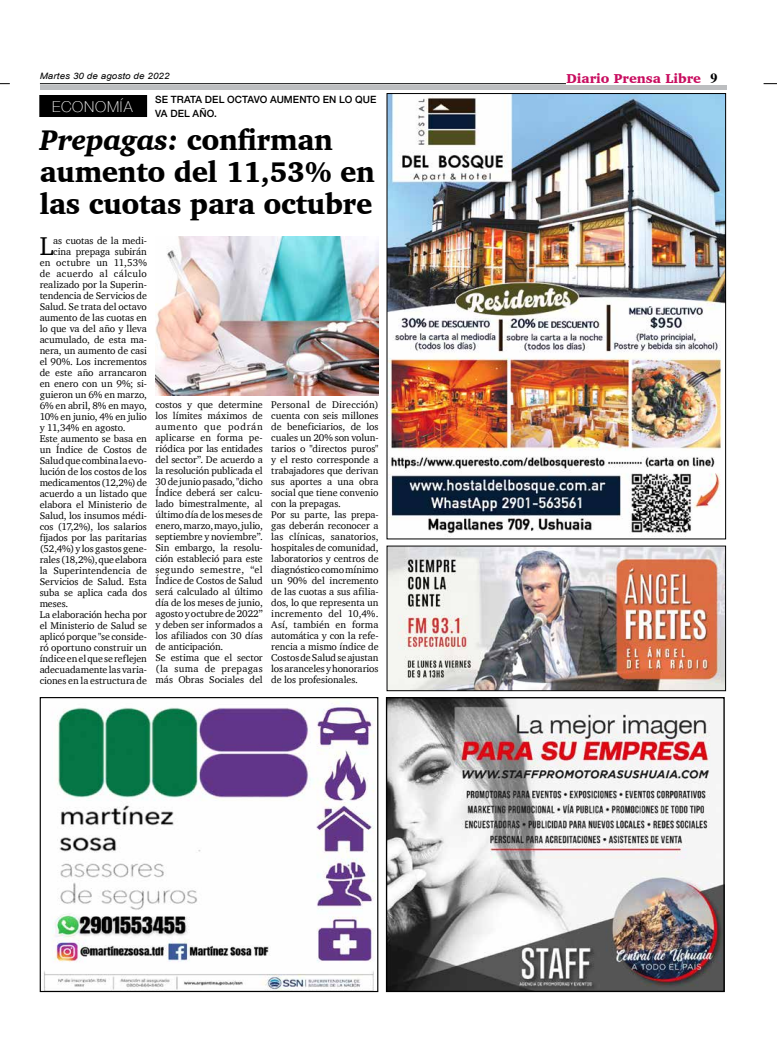
<style>
.page{position:relative;width:777px;height:1063px;background:#fff}
.page>*{position:absolute;margin:0;border:0;box-sizing:border-box;transform-origin:0 0}
.t1{font:900 29.1px/32.3px "Charter";letter-spacing:-.01em;color:#000;scale:.95 1}
.t2{font:26.4px "Charter";color:#000}
.t3{font:100 15px "Helvetica Neue";letter-spacing:.05em;color:#fff}
.t4{font:900 13.2px "Charter";color:#c80c5f}
.t5{font:10px/11px "Charter";letter-spacing:-.005em;color:#000}
.t6{font:500 10px/14px "Helvetica Neue";letter-spacing:.01em;color:#000}
.t7{font:10px "Charter";letter-spacing:-.03em;color:#000}
.t8{font:10px "Charter";letter-spacing:.035em;color:#000}
.t9{font:10px "Charter";letter-spacing:.02em;color:#000}
.t10{font:italic 8.8px "Arial";letter-spacing:.01em;color:#000;scale:1.11 1}
.s1{font-family:"Times";font-weight:700;font-size:14px;color:#000}
.s2{font-style:italic}
</style>
<div class="page">
<hr style="left:40px;top:83px;width:526px;height:1px;background:#000">
<hr style="left:40px;top:85px;width:686px;height:4px;background:#bcbec0">
<svg style="left:763px;top:83px;width:14px;height:1px"></svg>
<img style="left:43px;top:701px;width:332px;height:289px">
<div style="left:40px;top:697px;width:338px;height:295px;border:1px solid #000"></div>
<img style="left:388px;top:699px;width:334px;height:291px">
<div style="left:386px;top:697px;width:338px;height:295px;border:1px solid #000"></div>
<img style="left:389px;top:95px;width:334px;height:442px">
<img style="left:389px;top:548px;width:334px;height:141px">
<div style="left:387px;top:546px;width:338px;height:145px;border:1px solid #000"></div>
<div style="left:40px;top:96px;width:107px;height:21px;background:#000"></div>
<div style="left:40px;top:95px;width:107px;height:22px;border:1px solid #000"></div>
<img style="left:155px;top:236px;width:223px;height:160px">
<p class="t10" style="left:40px;top:70px;width:118px">Martes 30 de agosto de 2022</p>
<h3 class="t4" style="left:566px;top:71px;width:153px">Diario Prensa Libre <span class="s1">9</span></h3>
<h3 class="t3" style="left:52px;top:95px;width:82px">ECONOMÍA</h3>
<p class="t6" style="left:155px;top:92px;width:223px">SE TRATA DEL OCTAVO AUMENTO EN LO QUE<br>VA DEL AÑO.</p>
<h1 class="t1" style="left:40px;top:123px;width:354px"><span class="s2">Prepagas:</span> confirman aumento del 11,53% en las cuotas para octubre</h1>
<h2 class="t2" style="left:40px;top:223px;width:15px">L</h2>
<p class="t5" style="left:53px;top:234px;width:95px">as cuotas de la medi-</p>
<p class="t5" style="left:53px;top:245px;width:95px">cina prepaga subirán</p>
<p class="t9" style="left:40px;top:253px;width:109px">en octubre un 11,53%</p>
<p class="t8" style="left:40px;top:264px;width:109px">de acuerdo al cálculo</p>
<p class="t5" style="left:40px;top:278px;width:109px">realizado por la Superin-</p>
<p class="t5" style="left:40px;top:289px;width:109px">tendencia de Servicios de</p>
<p class="t5" style="left:40px;top:300px;width:109px">Salud. Se trata del octavo</p>
<p class="t5" style="left:40px;top:311px;width:109px">aumento de las cuotas en</p>
<p class="t5" style="left:40px;top:322px;width:109px">lo que va del año y lleva</p>
<p class="t5" style="left:40px;top:333px;width:109px">acumulado, de esta ma-</p>
<p class="t5" style="left:40px;top:344px;width:109px">nera, un aumento de casi</p>
<p class="t5" style="left:40px;top:355px;width:109px">el 90%. Los incrementos</p>
<p class="t5" style="left:40px;top:366px;width:109px">de este año arrancaron</p>
<p class="t5" style="left:40px;top:377px;width:109px">en enero con un 9%; si-</p>
<p class="t5" style="left:40px;top:388px;width:109px">guieron un 6% en marzo,</p>
<p class="t5" style="left:40px;top:399px;width:109px">6% en abril, 8% en mayo,</p>
<p class="t5" style="left:40px;top:410px;width:109px">10% en junio, 4% en julio</p>
<p class="t5" style="left:40px;top:421px;width:88px">y 11,34% en agosto.</p>
<p class="t5" style="left:40px;top:432px;width:109px">Este aumento se basa en</p>
<p class="t5" style="left:40px;top:443px;width:109px">un Índice de Costos de</p>
<p class="t5" style="left:40px;top:454px;width:109px">Salud que combina la evo-</p>
<p class="t5" style="left:40px;top:465px;width:109px">lución de los costos de los</p>
<p class="t7" style="left:40px;top:473px;width:109px">medicamentos (12,2%) de</p>
<p class="t5" style="left:40px;top:487px;width:109px">acuerdo a un listado que</p>
<p class="t5" style="left:40px;top:498px;width:109px">elabora el Ministerio de</p>
<p class="t5" style="left:40px;top:509px;width:109px">Salud, los insumos médi-</p>
<p class="t5" style="left:40px;top:520px;width:109px">cos (17,2%), los salarios</p>
<p class="t5" style="left:40px;top:531px;width:109px">fijados por las paritarias</p>
<p class="t5" style="left:40px;top:542px;width:109px">(52,4%) y los gastos gene-</p>
<p class="t5" style="left:40px;top:553px;width:109px">rales (18,2%), que elabora</p>
<p class="t5" style="left:40px;top:564px;width:109px">la Superintendencia de</p>
<p class="t5" style="left:40px;top:575px;width:109px">Servicios de Salud. Esta</p>
<p class="t5" style="left:40px;top:586px;width:109px">suba se aplica cada dos</p>
<p class="t5" style="left:40px;top:597px;width:30px">meses.</p>
<p class="t5" style="left:40px;top:608px;width:109px">La elaboración hecha por</p>
<p class="t5" style="left:40px;top:619px;width:109px">el Ministerio de Salud se</p>
<p class="t5" style="left:40px;top:630px;width:109px">aplicó porque "se conside-</p>
<p class="t5" style="left:40px;top:641px;width:109px">ró oportuno construir un</p>
<p class="t5" style="left:40px;top:652px;width:109px">índice en el que se reflejen</p>
<p class="t5" style="left:40px;top:663px;width:109px">adecuadamente las varia-</p>
<p class="t5" style="left:40px;top:674px;width:109px">ciones en la estructura de</p>
<p class="t5" style="left:155px;top:399px;width:109px">costos y que determine los límites máximos de aumento que podrán aplicarse en forma pe&shy;riódica por las entidades del sector”. De acuerdo a la resolución publicada el<br>30 de junio pasado, "dicho<br>Índice deberá ser calcu&shy;lado bimestralmente, al último día de los meses de enero, marzo, mayo, julio, septiembre y noviembre”.<br>Sin embargo, la resolu&shy;ción estableció para este segundo semestre, “el<br>Índice de Costos de Salud será calculado al último día de los meses de junio, agosto y octubre de 2022” y deben ser informados a los afiliados con 30 días de anticipación.<br>Se estima que el sector (la suma de prepagas más Obras Sociales del</p>
<p class="t5" style="left:271px;top:399px;width:109px">Personal de Dirección) cuenta con seis millones de beneficiarios, de los cuales un 20% son volun&shy;tarios o "directos puros" y el resto corresponde a trabajadores que derivan sus aportes a una obra social que tiene convenio con la prepagas.<br>Por su parte, las prepa&shy;gas deberán reconocer a las clínicas, sanatorios, hospitales de comunidad, laboratorios y centros de diagnóstico como mínimo un 90% del incremento de las cuotas a sus afilia&shy;dos, lo que representa un incremento del 10,4%.<br>Así, también en forma automática y con la refe&shy;rencia a mismo índice de<br>Costos de Salud se ajustan los aranceles y honorarios de los profesionales.</p>
</div>
